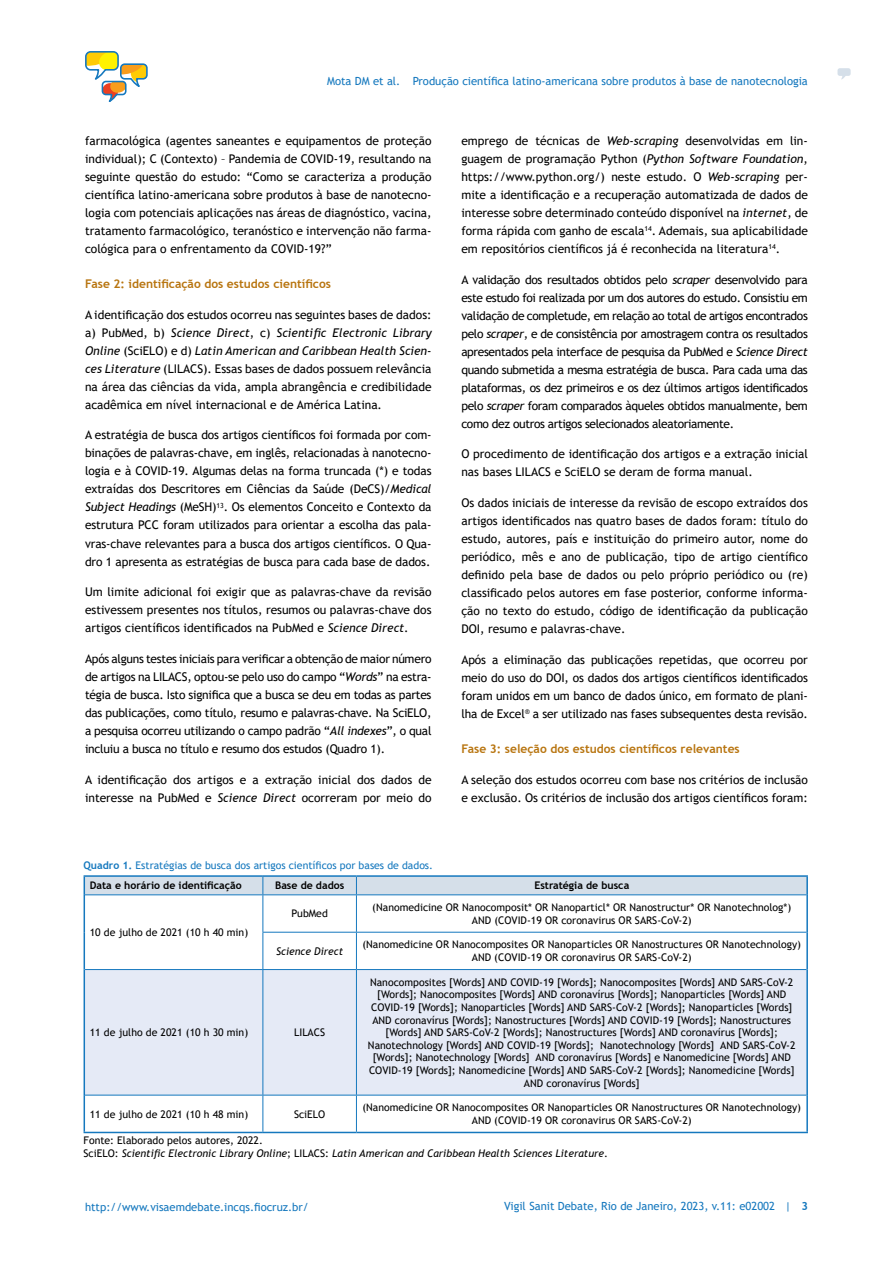
<style>
.page{position:relative;width:893px;height:1263px;background:#fff}
.page>*{position:absolute;margin:0;border:0;box-sizing:border-box;transform-origin:0 0}
.t1{font:12px/18px "Trebuchet MS";color:#000;text-align:justify}
.t2{font:700 12px "Trebuchet MS";color:#b87510}
.t3{font:11.25px "Trebuchet MS";color:#1578be}
.t4{font:10.5px/12.6px "Trebuchet MS";color:#000;text-align:center}
.t5{font:italic 10.5px/12.6px "Trebuchet MS";color:#000}
.t6{font:10.5px/20px "Trebuchet MS";color:#1578be}
.t7{font:700 10.5px "Trebuchet MS";color:#000}
.s1{font-style:italic}
.s2{font-weight:700}
.s3{font-weight:700;color:#000}
.s4{font-style:normal}
</style>
<div class="page">
<svg style="left:85px;top:51px;width:63px;height:51px"></svg>
<svg style="left:837px;top:68px;width:14px;height:11px"></svg>
<svg style="left:85px;top:895px;width:721px;height:237px"></svg>
<div style="left:85px;top:970px;width:721px;height:125px;background:#e5eaf6"></div>
<hr style="left:84px;top:875px;width:179px;height:2px;background:#1578be">
<hr style="left:263px;top:875px;width:93px;height:2px;background:#1578be">
<hr style="left:356px;top:875px;width:452px;height:2px;background:#1578be">
<hr style="left:84px;top:895px;width:1px;height:37px;background:#1578be">
<hr style="left:84px;top:932px;width:1px;height:37px;background:#1578be">
<hr style="left:806px;top:895px;width:2px;height:37px;background:#1578be">
<hr style="left:806px;top:932px;width:2px;height:37px;background:#1578be">
<hr style="left:84px;top:969px;width:1px;height:126px;background:#1578be">
<hr style="left:806px;top:969px;width:2px;height:126px;background:#1578be">
<hr style="left:84px;top:1095px;width:1px;height:37px;background:#1578be">
<hr style="left:806px;top:1095px;width:2px;height:37px;background:#1578be">
<hr style="left:84px;top:1132px;width:179px;height:1px;background:#1578be">
<hr style="left:263px;top:1132px;width:93px;height:1px;background:#1578be">
<hr style="left:356px;top:1132px;width:452px;height:1px;background:#1578be">
<div style="left:84px;top:876px;width:724px;height:19px;background:#d5dfe9"></div>
<hr style="left:85px;top:894px;width:178px;height:1px;background:#1578be">
<hr style="left:263px;top:894px;width:93px;height:1px;background:#1578be">
<hr style="left:262px;top:895px;width:1px;height:37px;background:#1578be">
<hr style="left:356px;top:894px;width:450px;height:1px;background:#1578be">
<hr style="left:356px;top:895px;width:1px;height:37px;background:#1578be">
<hr style="left:262px;top:932px;width:94px;height:1px;background:#1578be">
<hr style="left:262px;top:932px;width:1px;height:37px;background:#1578be">
<hr style="left:356px;top:932px;width:450px;height:1px;background:#1578be">
<hr style="left:356px;top:932px;width:1px;height:37px;background:#1578be">
<hr style="left:85px;top:969px;width:178px;height:1px;background:#1578be">
<hr style="left:263px;top:969px;width:93px;height:1px;background:#1578be">
<hr style="left:262px;top:970px;width:1px;height:125px;background:#1578be">
<hr style="left:356px;top:969px;width:450px;height:1px;background:#1578be">
<hr style="left:356px;top:970px;width:1px;height:125px;background:#1578be">
<hr style="left:85px;top:1095px;width:178px;height:1px;background:#1578be">
<hr style="left:263px;top:1095px;width:93px;height:1px;background:#1578be">
<hr style="left:262px;top:1095px;width:1px;height:37px;background:#1578be">
<hr style="left:356px;top:1095px;width:450px;height:1px;background:#1578be">
<hr style="left:356px;top:1095px;width:1px;height:37px;background:#1578be">
<p class="t3" style="left:327px;top:74px;width:482px">Mota DM et al. Produção científica latino-americana sobre produtos à base de nanotecnologia</p>
<p class="t1" style="left:85px;top:132px;width:348px">farmacológica (agentes saneantes e equipamentos de proteção individual); C (Contexto) – Pandemia de COVID-19, resultando na seguinte questão do estudo: “Como se caracteriza a produção científica latino-americana sobre produtos à base de nanotecno&shy;logia com potenciais aplicações nas áreas de diagnóstico, vacina, tratamento farmacológico, teranóstico e intervenção não farma&shy;cológica para o enfrentamento da COVID-19?”</p>
<p class="t2" style="left:85px;top:276px;width:247px">Fase 2: identificação dos estudos científicos</p>
<p class="t1" style="left:85px;top:305px;width:348px">A identificação dos estudos ocorreu nas seguintes bases de dados: a) PubMed, b) <span class="s1">Science Direct</span>, c) <span class="s1">Scientific Electronic Library Online</span> (SciELO) e d) <span class="s1">Latin American and Caribbean Health Scien&shy;ces Literature</span> (LILACS). Essas bases de dados possuem relevância na área das ciências da vida, ampla abrangência e credibilidade acadêmica em nível internacional e de América Latina.</p>
<p class="t1" style="left:85px;top:426px;width:348px">A estratégia de busca dos artigos científicos foi formada por com&shy;binações de palavras-chave, em inglês, relacionadas à nanotecno&shy;logia e à COVID-19. Algumas delas na forma truncada (*) e todas extraídas dos Descritores em Ciências da Saúde (DeCS)/<span class="s1">Medical Subject Headings</span> (MeSH)<sup>13</sup>. Os elementos Conceito e Contexto da estrutura PCC foram utilizados para orientar a escolha das pala&shy;vras-chave relevantes para a busca dos artigos científicos. O Qua&shy;dro 1 apresenta as estratégias de busca para cada base de dados.</p>
<p class="t1" style="left:85px;top:583px;width:348px">Um limite adicional foi exigir que as palavras-chave da revisão estivessem presentes nos títulos, resumos ou palavras-chave dos artigos científicos identificados na PubMed e <span class="s1">Science Direct</span>.</p>
<p class="t1" style="left:85px;top:650px;width:348px">Após alguns testes iniciais para verificar a obtenção de maior número de artigos na LILACS, optou-se pelo uso do campo “<span class="s1">Words</span>” na estra&shy;tégia de busca. Isto significa que a busca se deu em todas as partes das publicações, como título, resumo e palavras-chave. Na SciELO, a pesquisa ocorreu utilizando o campo padrão “<span class="s1">All indexes</span>”, o qual incluiu a busca no título e resumo dos estudos (Quadro 1).</p>
<p class="t1" style="left:85px;top:770px;width:348px">A identificação dos artigos e a extração inicial dos dados de interesse na PubMed e <span class="s1">Science Direct</span> ocorreram por meio do</p>
<p class="t1" style="left:461px;top:132px;width:348px">emprego de técnicas de <span class="s1">Web-scraping</span> desenvolvidas em lin&shy;guagem de programação Python (<span class="s1">Python Software Foundation</span>, https://www.python.org/) neste estudo. O <span class="s1">Web-scraping</span> per&shy;mite a identificação e a recuperação automatizada de dados de interesse sobre determinado conteúdo disponível na <span class="s1">internet</span>, de forma rápida com ganho de escala<sup>14</sup>. Ademais, sua aplicabilidade em repositórios científicos já é reconhecida na literatura<sup>14</sup>.</p>
<p class="t1" style="left:461px;top:270px;width:348px">A validação dos resultados obtidos pelo <span class="s1">scraper</span> desenvolvido para este estudo foi realizada por um dos autores do estudo. Consistiu em validação de completude, em relação ao total de artigos encontrados pelo <span class="s1">scraper</span>, e de consistência por amostragem contra os resultados apresentados pela interface de pesquisa da PubMed e <span class="s1">Science Direct </span>quando submetida a mesma estratégia de busca. Para cada uma das plataformas, os dez primeiros e os dez últimos artigos identificados pelo <span class="s1">scraper</span> foram comparados àqueles obtidos manualmente, bem como dez outros artigos selecionados aleatoriamente.</p>
<p class="t1" style="left:461px;top:445px;width:348px">O procedimento de identificação dos artigos e a extração inicial nas bases LILACS e SciELO se deram de forma manual.</p>
<p class="t1" style="left:461px;top:494px;width:348px">Os dados iniciais de interesse da revisão de escopo extraídos dos artigos identificados nas quatro bases de dados foram: título do estudo, autores, país e instituição do primeiro autor, nome do periódico, mês e ano de publicação, tipo de artigo científico definido pela base de dados ou pelo próprio periódico ou (re) classificado pelos autores em fase posterior, conforme informa&shy;ção no texto do estudo, código de identificação da publicação DOI, resumo e palavras-chave.</p>
<p class="t1" style="left:461px;top:651px;width:348px">Após a eliminação das publicações repetidas, que ocorreu por meio do uso do DOI, os dados dos artigos científicos identificados foram unidos em um banco de dados único, em formato de plani&shy;lha de Excel<sup>®</sup> a ser utilizado nas fases subsequentes desta revisão.</p>
<p class="t2" style="left:461px;top:741px;width:280px">Fase 3: seleção dos estudos científicos relevantes</p>
<p class="t1" style="left:461px;top:770px;width:348px">A seleção dos estudos ocorreu com base nos critérios de inclusão e exclusão. Os critérios de inclusão dos artigos científicos foram:</p>
<p class="t6" style="left:90px;top:855px;width:345px;text-indent:-6px"><span class="s2">Quadro 1.</span> Estratégias de busca dos artigos científicos por bases de dados.<br><span class="s3">Data e horário de identificação</span></p>
<p class="t7" style="left:275px;top:879px;width:71px">Base de dados</p>
<p class="t7" style="left:534px;top:879px;width:96px">Estratégia de busca</p>
<p class="t4" style="left:90px;top:926px;width:160px">10 de julho de 2021 (10 h 40 min)</p>
<p class="t4" style="left:291px;top:907px;width:38px">PubMed</p>
<p class="t4" style="left:372px;top:901px;width:420px">(Nanomedicine OR Nanocomposit* OR Nanoparticl* OR Nanostructur* OR Nanotechnolog*)<br>AND (COVID-19 OR coronavirus OR SARS-CoV-2)</p>
<p class="t5" style="left:276px;top:945px;width:69px">Science Direct</p>
<p class="t4" style="left:362px;top:938px;width:440px">(Nanomedicine OR Nanocomposites OR Nanoparticles OR Nanostructures OR Nanotechnology)<br>AND (COVID-19 OR coronavirus OR SARS-CoV-2)</p>
<p class="t4" style="left:90px;top:1026px;width:160px">11 de julho de 2021 (10 h 30 min)</p>
<p class="t4" style="left:294px;top:1026px;width:33px">LILACS</p>
<p class="t4" style="left:368px;top:976px;width:429px">Nanocomposites [Words] AND COVID-19 [Words]; Nanocomposites [Words] AND SARS-CoV-2 [Words]; Nanocomposites [Words] AND coronavírus [Words]; Nanoparticles [Words] AND COVID-19 [Words]; Nanoparticles [Words] AND SARS-CoV-2 [Words]; Nanoparticles [Words] AND coronavírus [Words]; Nanostructures [Words] AND COVID-19 [Words]; Nanostructures [Words] AND SARS-CoV-2 [Words]; Nanostructures [Words] AND coronavírus [Words]; Nanotechnology [Words] AND COVID-19 [Words]; Nanotechnology [Words] AND SARS-CoV-2 [Words]; Nanotechnology [Words] AND coronavírus [Words] e Nanomedicine [Words] AND COVID-19 [Words]; Nanomedicine [Words] AND SARS-CoV-2 [Words]; Nanomedicine [Words] AND coronavírus [Words]</p>
<p class="t4" style="left:90px;top:1107px;width:160px">11 de julho de 2021 (10 h 48 min)</p>
<p class="t4" style="left:294px;top:1107px;width:33px">SciELO</p>
<p class="t4" style="left:362px;top:1101px;width:440px">(Nanomedicine OR Nanocomposites OR Nanoparticles OR Nanostructures OR Nanotechnology)<br>AND (COVID-19 OR coronavirus OR SARS-CoV-2)</p>
<p class="t5" style="left:84px;top:1134px;width:526px"><span class="s4">Fonte: Elaborado pelos autores, 2022.<br>SciELO:</span> Scientific Electronic Library Online<span class="s4">; LILACS:</span> Latin American and Caribbean Health Sciences Literature<span class="s4">.</span></p>
<p class="t3" style="left:85px;top:1199px;width:225px">http://www.visaemdebate.incqs.fiocruz.br/</p>
<p class="t3" style="left:504px;top:1199px;width:305px">Vigil Sanit Debate, Rio de Janeiro, 2023, v.11: e02002 | <span class="s2">3</span></p>
</div>
